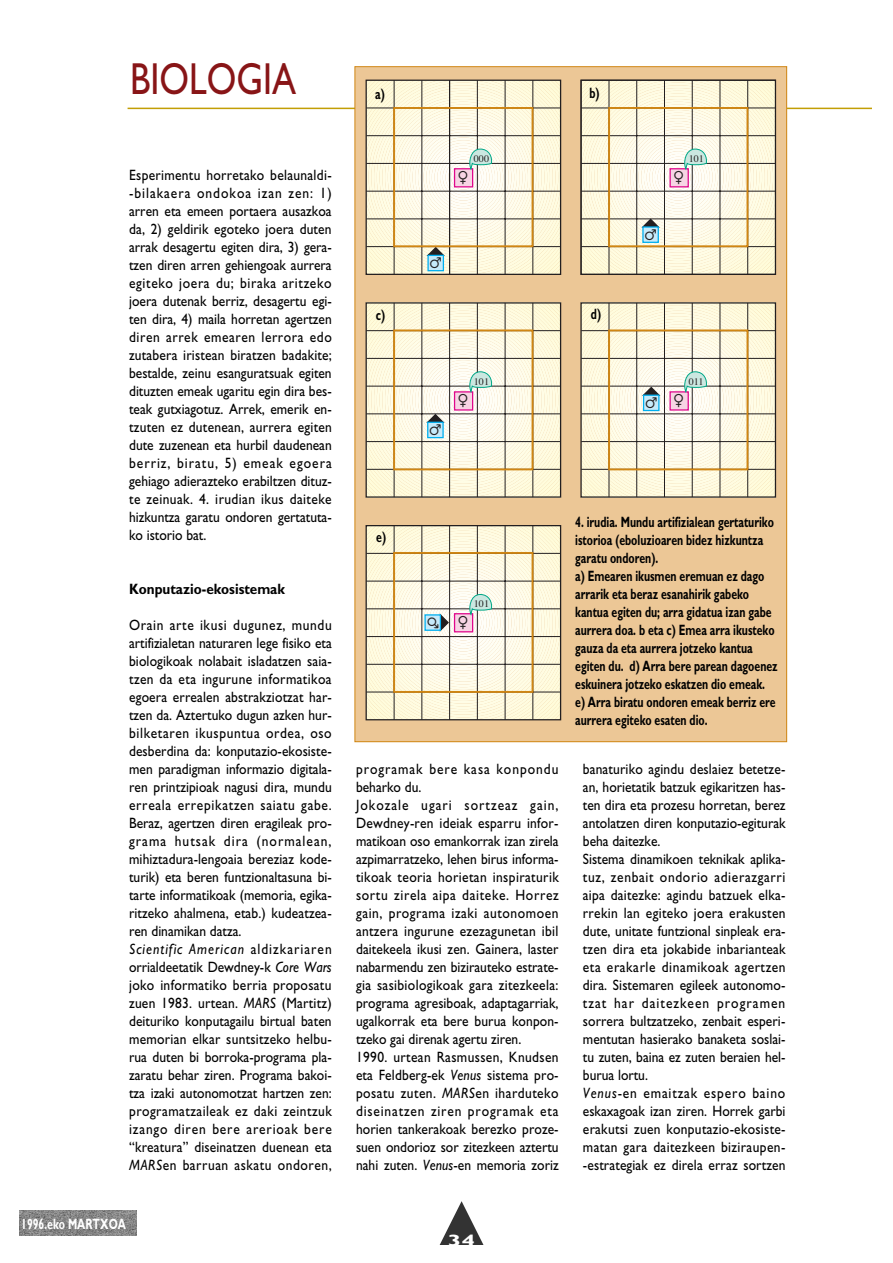
<style>
.page{position:relative;width:893px;height:1263px;background:#fff}
.page>*{position:absolute;margin:0;border:0;box-sizing:border-box;transform-origin:0 0}
.t1{font:45px "Gill Sans";color:#881517;scale:.8 1}
.t2{font:700 16.5px "Gill Sans";color:#fff;scale:1.5 1}
.t3{font:15.3px "Zeal";color:#231f20}
.t4{font:15px/18px "Gill Sans";letter-spacing:.01em;color:#000;scale:.9 1}
.t5{font:700 15px/18px "Gill Sans";color:#000;scale:.7 1}
.t6{font:700 15px "Gill Sans";color:#000;scale:.9 1}
.t7{font:700 15px "Gill Sans";color:#fff;scale:.7 1}
.t8{font:10.2px "Times";color:#231f20}
.s1{font-style:italic}
</style>
<div class="page">
<hr style="left:128px;top:108px;width:744px;height:1px;background:#c29e05">
<svg style="left:439px;top:1201px;width:45px;height:44px"></svg>
<img style="left:20px;top:1210px;width:116px;height:26px">
<div style="left:355px;top:67px;width:431px;height:674px;background:#ecc796"></div>
<svg style="left:365px;top:302px;width:411px;height:419px"></svg>
<svg style="left:366px;top:80px;width:194px;height:194px;background:#ebe7cc"></svg>
<svg style="left:581px;top:80px;width:194px;height:194px;background:#f1ecd1"></svg>
<svg style="left:366px;top:303px;width:26px;height:194px;background:#eee9ce"></svg>
<svg style="left:749px;top:303px;width:26px;height:194px;background:#f4efd3"></svg>
<svg style="left:366px;top:526px;width:194px;height:194px;background:#ebe7cc"></svg>
<svg style="left:392px;top:106px;width:357px;height:588px"></svg>
<h1 class="t1" style="left:130px;top:63px;width:209px">BIOLOGIA</h1>
<p class="t4" style="left:129px;top:168px;width:227px;text-align:justify">Esperimentu horretako belaunaldi--bilakaera ondokoa izan zen: 1) arren eta emeen portaera ausazkoa da, 2) geldirik egoteko joera duten arrak desagertu egiten dira, 3) gera&shy;tzen diren arren gehiengoak aurrera egiteko joera du; biraka aritzeko joera dutenak berriz, desagertu egi&shy;ten dira, 4) maila horretan agertzen diren arrek emearen lerrora edo zutabera iristean biratzen badakite; bestalde, zeinu esanguratsuak egiten dituzten emeak ugaritu egin dira bes&shy;teak gutxiagotuz. Arrek, emerik en&shy;tzuten ez dutenean, aurrera egiten dute zuzenean eta hurbil daudenean berriz, biratu, 5) emeak egoera gehiago adierazteko erabiltzen dituz&shy;te zeinuak. 4. irudian ikus daiteke hizkuntza garatu ondoren gertatuta&shy;ko istorio bat.</p>
<p class="t6" style="left:129px;top:584px;width:175px">Konputazio-ekosistemak</p>
<p class="t4" style="left:129px;top:618px;width:227px">Orain arte ikusi dugunez, mundu artifizialetan naturaren lege fisiko eta biologikoak nolabait isladatzen saia&shy;tzen da eta ingurune informatikoa egoera errealen abstrakziotzat har&shy;tzen da. Aztertuko dugun azken hur&shy;bilketaren ikuspuntua ordea, oso desberdina da: konputazio-ekosiste&shy;men paradigman informazio digitala&shy;ren printzipioak nagusi dira, mundu erreala errepikatzen saiatu gabe.<br>Beraz, agertzen diren eragileak pro&shy;grama hutsak dira (normalean, mihiztadura-lengoaia bereziaz kode&shy;turik) eta beren funtzionaltasuna bi&shy;tarte informatikoak (memoria, egika&shy;ritzeko ahalmena, etab.) kudeatzea&shy;ren dinamikan datza.<br><span class="s1">Scientific American</span> aldizkariaren orrialdeetatik Dewdney-k <span class="s1">Core Wars </span>joko informatiko berria proposatu zuen 1983. urtean. <span class="s1">MARS</span> (Martitz) deituriko konputagailu birtual baten memorian elkar suntsitzeko helbu&shy;rua duten bi borroka-programa pla&shy;zaratu behar ziren. Programa bakoi&shy;tza izaki autonomotzat hartzen zen: programatzaileak ez daki zeintzuk izango diren bere arerioak bere “kreatura” diseinatzen duenean eta <span class="s1">MARS</span>en barruan askatu ondoren,</p>
<p class="t7" style="left:21px;top:1219px;width:151px">1996.eko MARTXOA</p>
<p class="t5" style="left:375px;top:86px;width:15px">a)</p>
<p class="t5" style="left:589px;top:86px;width:16px">b)</p>
<p class="t8" style="left:474px;top:155px;width:17px">000</p>
<p class="t8" style="left:688px;top:155px;width:17px">101</p>
<p class="t3" style="left:468px;top:186px;width:11px;rotate:-180deg">❺</p>
<p class="t3" style="left:683px;top:186px;width:11px;rotate:-180deg">❺</p>
<p class="t3" style="left:430px;top:254px;width:13px">❹</p>
<p class="t5" style="left:376px;top:307px;width:15px">c)</p>
<p class="t5" style="left:591px;top:307px;width:16px">d)</p>
<p class="t3" style="left:644px;top:225px;width:13px">❹</p>
<p class="t8" style="left:474px;top:378px;width:17px">101</p>
<p class="t8" style="left:688px;top:378px;width:16px">011</p>
<p class="t5" style="left:376px;top:530px;width:16px">e)</p>
<p class="t3" style="left:429px;top:421px;width:13px">❹</p>
<p class="t3" style="left:468px;top:410px;width:11px;rotate:-180deg">❺</p>
<p class="t3" style="left:683px;top:410px;width:11px;rotate:-180deg">❺</p>
<p class="t3" style="left:645px;top:394px;width:13px">❹</p>
<p class="t3" style="left:442px;top:617px;width:13px;rotate:90deg">❹</p>
<p class="t8" style="left:474px;top:600px;width:17px">101</p>
<p class="t3" style="left:468px;top:631px;width:11px;rotate:-180deg">❺</p>
<p class="t5" style="left:575px;top:514px;width:291px">4. irudia. Mundu artifizialean gertaturiko istorioa (eboluzioaren bidez hizkuntza garatu ondoren).<br>a) Emearen ikusmen eremuan ez dago arrarik eta beraz esanahirik gabeko kantua egiten du; arra gidatua izan gabe aurrera doa. b eta c) Emea arra ikusteko gauza da eta aurrera jotzeko kantua egiten du. d) Arra bere parean dagoenez eskuinera jotzeko eskatzen dio emeak. e) Arra biratu ondoren emeak berriz ere aurrera egiteko esaten dio.</p>
<p class="t4" style="left:356px;top:762px;width:227px">programak bere kasa konpondu beharko du.<br>Jokozale ugari sortzeaz gain, Dewdney-ren ideiak esparru infor&shy;matikoan oso emankorrak izan zirela azpimarratzeko, lehen birus informa&shy;tikoak teoria horietan inspiraturik sortu zirela aipa daiteke. Horrez gain, programa izaki autonomoen antzera ingurune ezezagunetan ibil daitekeela ikusi zen. Gainera, laster nabarmendu zen bizirauteko estrate&shy;gia sasibiologikoak gara zitezkeela: programa agresiboak, adaptagarriak, ugalkorrak eta bere burua konpon&shy;tzeko gai direnak agertu ziren.<br>1990. urtean Rasmussen, Knudsen eta Feldberg-ek <span class="s1">Venus</span> sistema pro&shy;posatu zuten. <span class="s1">MARS</span>en iharduteko diseinatzen ziren programak eta horien tankerakoak berezko proze&shy;suen ondorioz sor zitezkeen aztertu nahi zuten. <span class="s1">Venus</span>-en memoria zoriz</p>
<p class="t4" style="left:583px;top:762px;width:227px">banaturiko agindu deslaiez betetze&shy;an, horietatik batzuk egikaritzen has&shy;ten dira eta prozesu horretan, berez antolatzen diren konputazio-egiturak beha daitezke.<br>Sistema dinamikoen teknikak aplika&shy;tuz, zenbait ondorio adierazgarri aipa daitezke: agindu batzuek elka&shy;rrekin lan egiteko joera erakusten dute, unitate funtzional sinpleak era&shy;tzen dira eta jokabide inbarianteak eta erakarle dinamikoak agertzen dira. Sistemaren egileek autonomo&shy;tzat har daitezkeen programen sorrera bultzatzeko, zenbait esperi&shy;mentutan hasierako banaketa soslai&shy;tu zuten, baina ez zuten beraien hel&shy;burua lortu.<br><span class="s1">Venus</span>-en emaitzak espero baino eskaxagoak izan ziren. Horrek garbi erakutsi zuen konputazio-ekosiste&shy;matan gara daitezkeen biziraupen--estrategiak ez direla erraz sortzen</p>
<p class="t2" style="left:448px;top:1234px;width:20px">34</p>
</div>
